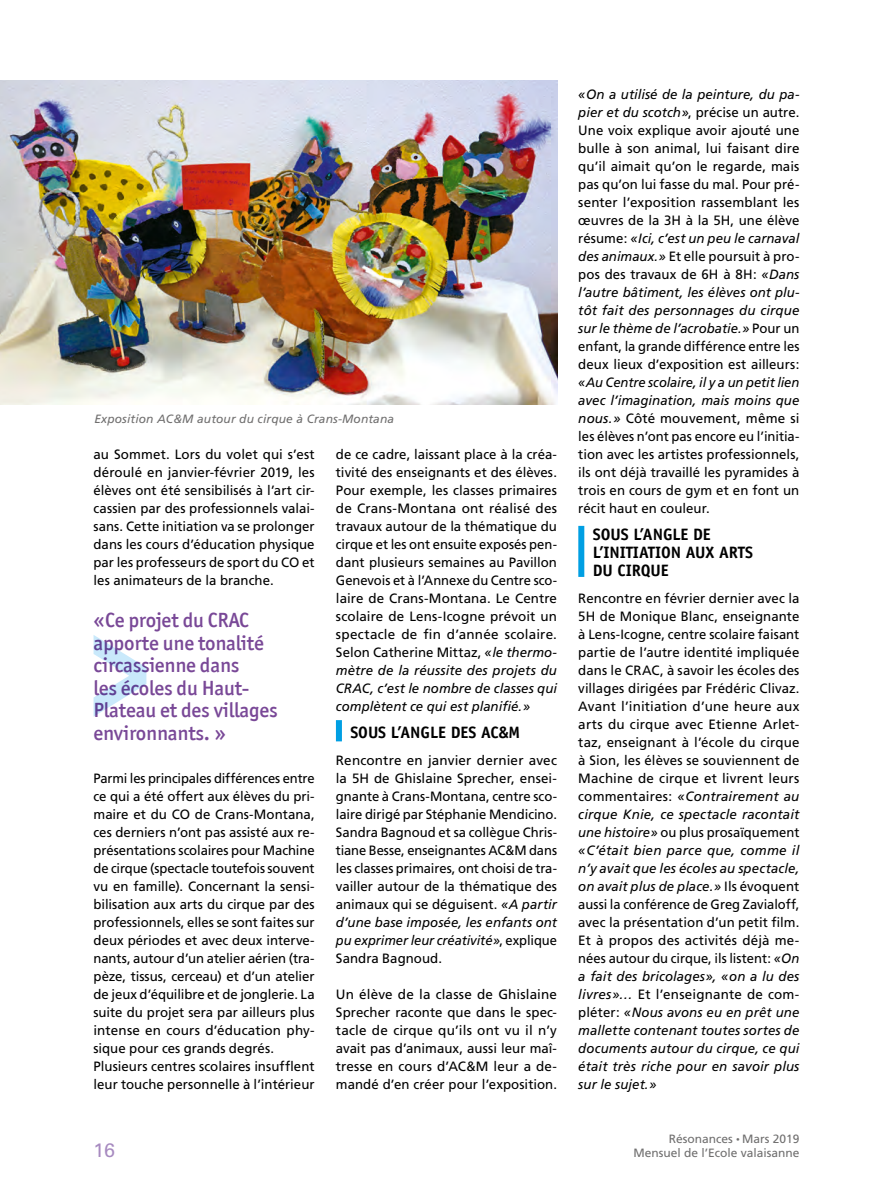
<style>
.page{position:relative;width:893px;height:1191px;background:#fff}
.page>*{position:absolute;margin:0;border:0;box-sizing:border-box;transform-origin:0 0}
.t1{font:500 20.55px/22.5px "Officina San ITC";letter-spacing:-.01em;color:#794897}
.t2{font:19.5px "Univers LT Std";color:#a78ac0}
.t3{font:16.5px/18px "Officina Sans Std Bold 2";letter-spacing:-.005em;color:#000}
.t4{font:13.5px/18px "Frutiger";color:#000;text-align:justify}
.t5{font:13.5px/18px "Frutiger";color:#000;scale:.96 1}
.t6{font:12px "Frutiger Roman 3";color:#706f6f}
.t7{font:italic 12px "Frutiger";letter-spacing:.01em;color:#706f6f}
.s1{font-style:italic}
.s2{font-size:7.5px}
</style>
<div class="page">
<img style="left:0;top:80px;width:557px;height:325px">
<div style="left:336px;top:720px;width:6px;height:21px;background:#009fe3"></div>
<div style="left:578px;top:526px;width:6px;height:51px;background:#009fe3"></div>
<svg style="left:94px;top:635px;width:52px;height:81px"></svg>
<p class="t7" style="left:94px;top:412px;width:301px">Exposition AC&amp;M autour du cirque à Crans-Montana</p>
<p class="t4" style="left:94px;top:445px;width:223px">au Sommet. Lors du volet qui s’est déroulé en janvier-février 2019, les élèves ont été sensibilisés à l’art cir&shy;cassien par des professionnels valai&shy;sans. Cette initiation va se prolonger dans les cours d’éducation physique par les professeurs de sport du CO et les animateurs de la branche.</p>
<h1 class="t1" style="left:94px;top:609px;width:185px">«Ce projet du CRAC apporte une tonalité circassienne dans<br>les écoles du Haut-<br>Plateau et des villages environnants. »</h1>
<p class="t5" style="left:94px;top:769px;width:232px">Parmi les principales différences entre ce qui a été offert aux élèves du pri&shy;maire et du CO de Crans-Montana, ces derniers n’ont pas assisté aux re&shy;présentations scolaires pour Machine de cirque (spectacle toutefois souvent vu en famille). Concernant la sensi&shy;bilisation aux arts du cirque par des professionnels, elles se sont faites sur deux périodes et avec deux interve&shy;nants, autour d’un atelier aérien (tra&shy;pèze, tissus, cerceau) et d’un atelier de jeux d’équilibre et de jonglerie. La suite du projet sera par ailleurs plus intense en cours d’éducation phy&shy;sique pour ces grands degrés.<br>Plusieurs centres scolaires insufflent leur touche personnelle à l’intérieur</p>
<p class="t4" style="left:336px;top:445px;width:223px">de ce cadre, laissant place à la créa&shy;tivité des enseignants et des élèves.<br>Pour exemple, les classes primaires de Crans-Montana ont réalisé des travaux autour de la thématique du cirque et les ont ensuite exposés pen&shy;dant plusieurs semaines au Pavillon Genevois et à l’Annexe du Centre sco&shy;laire de Crans-Montana. Le Centre scolaire de Lens-Icogne prévoit un spectacle de fin d’année scolaire.<br>Selon Catherine Mittaz, <span class="s1">«le thermo&shy;mètre de la réussite des projets du CRAC, c’est le nombre de classes qui complètent ce qui est planifié.»</span></p>
<p class="t3" style="left:350px;top:723px;width:171px">SOUS L’ANGLE DES AC&amp;M</p>
<p class="t4" style="left:336px;top:751px;width:223px">Rencontre en janvier dernier avec la 5H de Ghislaine Sprecher, ensei&shy;gnante à Crans-Montana, centre sco&shy;laire dirigé par Stéphanie Mendicino.<br>Sandra Bagnoud et sa collègue Chris&shy;tiane Besse, enseignantes AC&amp;M dans les classes primaires, ont choisi de tra&shy;vailler autour de la thématique des animaux qui se déguisent. <span class="s1">«A partir d’une base imposée, les enfants ont pu exprimer leur créativité»</span>, explique Sandra Bagnoud.</p>
<p class="t4" style="left:336px;top:985px;width:223px">Un élève de la classe de Ghislaine Sprecher raconte que dans le spec&shy;tacle de cirque qu’ils ont vu il n’y avait pas d’animaux, aussi leur maî&shy;tresse en cours d’AC&amp;M leur a de&shy;mandé d’en créer pour l’exposition.</p>
<p class="t4" style="left:578px;top:85px;width:223px"><span class="s1">«On a utilisé de la peinture, du pa&shy;pier et du scotch»</span>, précise un autre.<br>Une voix explique avoir ajouté une bulle à son animal, lui faisant dire qu’il aimait qu’on le regarde, mais pas qu’on lui fasse du mal. Pour pré&shy;senter l’exposition rassemblant les œuvres de la 3H à la 5H, une élève résume: <span class="s1">«Ici, c’est un peu le carnaval des animaux.»</span> Et elle poursuit à pro&shy;pos des travaux de 6H à 8H: <span class="s1">«Dans l’autre bâtiment, les élèves ont plu&shy;tôt fait des personnages du cirque sur le thème de l’acrobatie.»</span> Pour un enfant, la grande différence entre les deux lieux d’exposition est ailleurs:</p>
<p class="t4" style="left:578px;top:373px;width:223px"><span class="s1">«Au Centre scolaire, il y a un petit lien avec l’imagination, mais moins que nous.»</span> Côté mouvement, même si les élèves n’ont pas encore eu l’initia&shy;tion avec les artistes professionnels, ils ont déjà travaillé les pyramides à trois en cours de gym et en font un récit haut en couleur.</p>
<p class="t3" style="left:593px;top:525px;width:162px">SOUS L’ANGLE DE<br>L’INITIATION AUX ARTS<br>DU CIRQUE</p>
<p class="t4" style="left:578px;top:589px;width:223px">Rencontre en février dernier avec la 5H de Monique Blanc, enseignante à Lens-Icogne, centre scolaire faisant partie de l’autre identité impliquée dans le CRAC, à savoir les écoles des villages dirigées par Frédéric Clivaz.<br>Avant l’initiation d’une heure aux arts du cirque avec Etienne Arlet&shy;taz, enseignant à l’école du cirque à Sion, les élèves se souviennent de Machine de cirque et livrent leurs commentaires: <span class="s1">«Contrairement au cirque Knie, ce spectacle racontait une histoire»</span> ou plus prosaïquement <span class="s1">«C’était bien parce que, comme il n’y avait que les écoles au spectacle, on avait plus de place.»</span> Ils évoquent aussi la conférence de Greg Zavialoff, avec la présentation d’un petit film.<br>Et à propos des activités déjà me&shy;nées autour du cirque, ils listent: <span class="s1">«On a fait des bricolages», «on a lu des livres»…</span> Et l’enseignante de com&shy;pléter: <span class="s1">«Nous avons eu en prêt une mallette contenant toutes sortes de documents autour du cirque, ce qui était très riche pour en savoir plus sur le sujet.»</span></p>
<p class="t6" style="left:669px;top:1131px;width:132px">Résonances <span class="s2">•</span> Mars 2019</p>
<h2 class="t2" style="left:94px;top:1138px;width:23px">16</h2>
<p class="t6" style="left:633px;top:1145px;width:168px">Mensuel de l’Ecole valaisanne</p>
</div>
